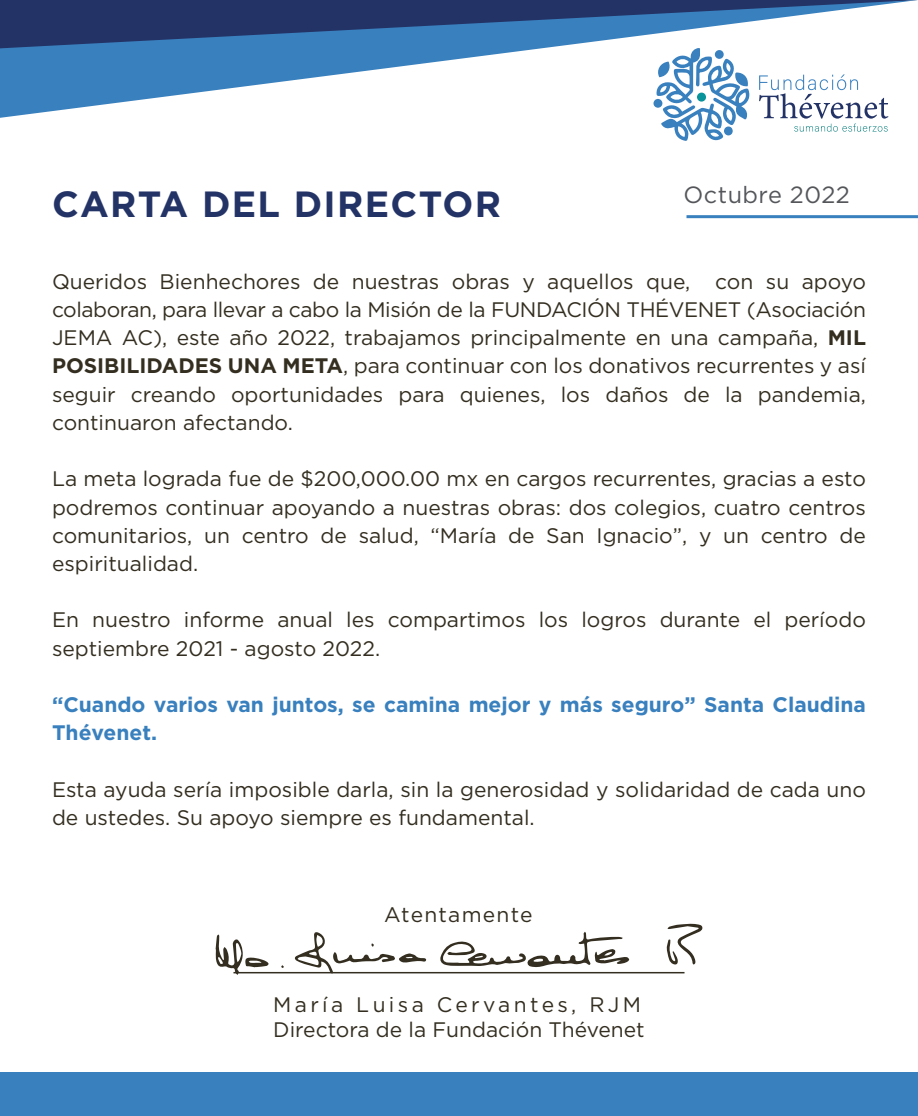
<style>
.page{position:relative;width:918px;height:1116px;background:#fff}
.page>*{position:absolute;margin:0;border:0;box-sizing:border-box;transform-origin:0 0}
.t1{font:700 36.45px "Gotham";letter-spacing:.035em;color:#233366}
.t2{font:23.4px "Gotham";letter-spacing:.02em;color:#54565a}
.t3{font:21px/28.2px "Gotham";color:#332e20}
.t4{font:700 21px/28.2px "Gotham";color:#3980be}
.t5{font:21px "Gotham";letter-spacing:.06em;color:#332e20}
.s1{font-weight:700}
</style>
<div class="page">
<svg style="left:764px;top:118px;width:124px;height:14px"></svg>
<svg style="left:661px;top:118px;width:86px;height:23px"></svg>
<div style="left:724px;top:126px;width:9px;height:9px;background:#3980be;border-radius:50%"></div>
<svg style="left:0;top:0;width:918px;height:118px"></svg>
<hr style="left:686px;top:215px;width:232px;height:3px;background:#3980be">
<hr style="left:233px;top:971px;width:452px;height:2px;background:#332e20">
<div style="left:0;top:1071px;width:918px;height:44px;background:#3980be"></div>
<svg style="left:440px;top:931px;width:189px;height:36px"></svg>
<svg style="left:215px;top:934px;width:54px;height:40px"></svg>
<svg style="left:667px;top:923px;width:36px;height:42px"></svg>
<svg style="left:294px;top:932px;width:132px;height:40px"></svg>
<h1 class="t1" style="left:52px;top:183px;width:451px">CARTA DEL DIRECTOR</h1>
<p class="t2" style="left:683px;top:180px;width:168px">Octubre 2022</p>
<p class="t3" style="left:52px;top:267px;width:816px;text-align:justify">Queridos Bienhechores de nuestras obras y aquellos que, con su apoyo colaboran, para llevar a cabo la Misión de la FUNDACIÓN THÉVENET (Asociación JEMA AC), este año 2022, trabajamos principalmente en una campaña, <span class="s1">MIL POSIBILIDADES UNA META</span>, para continuar con los donativos recurrentes y así seguir creando oportunidades para quienes, los daños de la pandemia, continuaron afectando.</p>
<p class="t3" style="left:52px;top:464px;width:816px;text-align:justify">La meta lograda fue de $200,000.00 mx en cargos recurrentes, gracias a esto podremos continuar apoyando a nuestras obras: dos colegios, cuatro centros comunitarios, un centro de salud, “María de San Ignacio”, y un centro de espiritualidad.</p>
<p class="t3" style="left:52px;top:605px;width:815px">En nuestro informe anual les compartimos los logros durante el período septiembre 2021 - agosto 2022.</p>
<p class="t4" style="left:52px;top:690px;width:816px">“Cuando varios van juntos, se camina mejor y más seguro” Santa Claudina<br>Thévenet.</p>
<p class="t3" style="left:52px;top:774px;width:816px">Esta ayuda sería imposible darla, sin la generosidad y solidaridad de cada uno de ustedes. Su apoyo siempre es fundamental.</p>
<p class="t5" style="left:384px;top:900px;width:150px">Atentamente</p>
<p class="t3" style="left:273px;top:991px;width:373px;line-height:25.2px">María Luisa Cervantes, RJM<br>Directora de la Fundación Thévenet</p>
</div>
